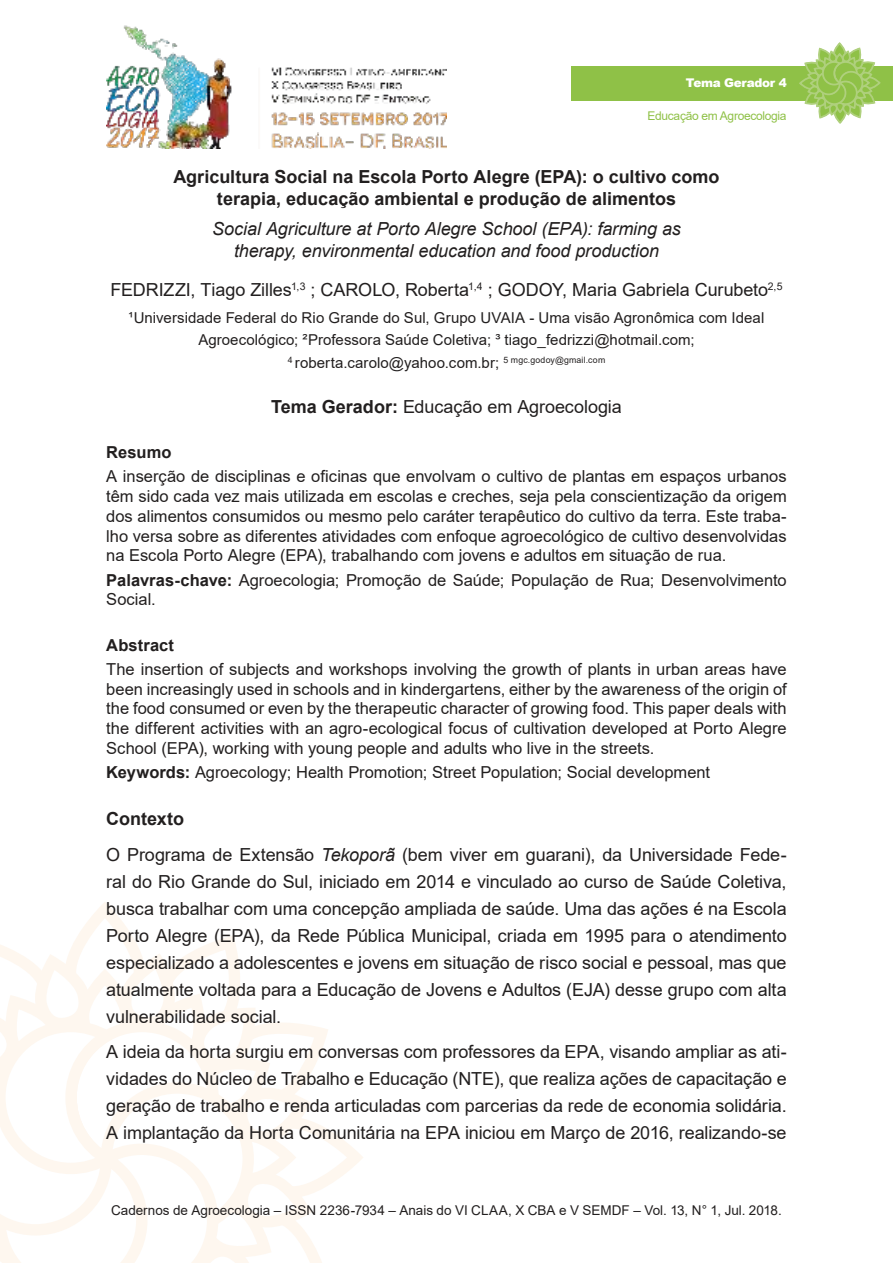
<style>
.page{position:relative;width:893px;height:1263px;background:#fff}
.page>*{position:absolute;margin:0;border:0;box-sizing:border-box;transform-origin:0 0}
.t1{font:18px/27px "Arial";letter-spacing:-.005em;color:#221f1f;text-align:justify}
.t2{font:700 18px/21.6px "Arial";color:#221f1f;text-align:center}
.t3{font:italic 18px/21.6px "Arial";letter-spacing:-.005em;color:#221f1f;text-align:center}
.t4{font:16.5px/19.8px "Arial";color:#221f1f;text-align:justify}
.t5{font:700 16.5px "Arial";letter-spacing:.005em;color:#221f1f}
.t6{font:15px/22.5px "Arial";letter-spacing:.005em;color:#221f1f;text-align:center}
.t7{font:13.5px "Arial";color:#221f1f}
.t8{font:12px "Arial";letter-spacing:-.025em;color:#8fc147}
.t9{font:900 12px "Arial";letter-spacing:-.025em;color:#fff}
.s1{font-weight:700}
.s2{font-style:italic}
</style>
<div class="page">
<img style="left:106px;top:25px;width:340px;height:124px">
<svg style="left:0;top:910px;width:363px;height:353px"></svg>
<div style="left:571px;top:66px;width:322px;height:34px;background:#8fc147"></div>
<svg style="left:798px;top:43px;width:83px;height:81px"></svg>
<p class="t9" style="left:686px;top:76px;width:102px">Tema Gerador 4</p>
<p class="t8" style="left:647px;top:112px;width:141px">Educação em Agroecologia</p>
<p class="t2" style="left:173px;top:168px;width:547px">Agricultura Social na Escola Porto Alegre (EPA): o cultivo como terapia, educação ambiental e produção de alimentos</p>
<p class="t3" style="left:212px;top:219px;width:470px">Social Agriculture at Porto Alegre School (EPA): farming as therapy, environmental education and food production</p>
<p class="t1" style="left:110px;top:278px;width:674px">FEDRIZZI, Tiago Zilles<sup>1,3</sup> ; CAROLO, Roberta<sup>1,4</sup> ; GODOY, Maria Gabriela Curubeto<sup>2,5</sup></p>
<p class="t6" style="left:129px;top:308px;width:637px">¹Universidade Federal do Rio Grande do Sul, Grupo UVAIA - Uma visão Agronômica com Ideal<br>Agroecológico; ²Professora Saúde Coletiva; ³ tiago_fedrizzi@hotmail.com;<br><sup>4</sup> roberta.carolo@yahoo.com.br; <sup>5</sup> <sup>mgc.godoy@gmail.com</sup></p>
<p class="t1" style="left:271px;top:395px;width:352px"><span class="s1">Tema Gerador:</span> Educação em Agroecologia</p>
<p class="t5" style="left:106px;top:446px;width:67px">Resumo</p>
<p class="t4" style="left:106px;top:468px;width:682px">A inserção de disciplinas e oficinas que envolvam o cultivo de plantas em espaços urbanos têm sido cada vez mais utilizada em escolas e creches, seja pela conscientização da origem dos alimentos consumidos ou mesmo pelo caráter terapêutico do cultivo da terra. Este traba&shy;lho versa sobre as diferentes atividades com enfoque agroecológico de cultivo desenvolvidas na Escola Porto Alegre (EPA), trabalhando com jovens e adultos em situação de rua.</p>
<p class="t4" style="left:106px;top:571px;width:682px"><span class="s1">Palavras-chave:</span> Agroecologia; Promoção de Saúde; População de Rua; Desenvolvimento<br>Social.</p>
<p class="t5" style="left:106px;top:639px;width:69px">Abstract</p>
<p class="t4" style="left:106px;top:660px;width:682px">The insertion of subjects and workshops involving the growth of plants in urban areas have been increasingly used in schools and in kindergartens, either by the awareness of the origin of the food consumed or even by the therapeutic character of growing food. This paper deals with the different activities with an agro-ecological focus of cultivation developed at Porto Alegre School (EPA), working with young people and adults who live in the streets.</p>
<p class="t4" style="left:106px;top:764px;width:605px"><span class="s1">Keywords:</span> Agroecology; Health Promotion; Street Population; Social development</p>
<p class="t1" style="left:106px;top:803px;width:682px;line-height:35.5px"><span class="s1">Contexto<br></span>O Programa de Extensão <span class="s2">Tekoporã</span> (bem viver em guarani), da Universidade Fede-</p>
<p class="t1" style="left:106px;top:869px;width:682px">ral do Rio Grande do Sul, iniciado em 2014 e vinculado ao curso de Saúde Coletiva, busca trabalhar com uma concepção ampliada de saúde. Uma das ações é na Escola Porto Alegre (EPA), da Rede Pública Municipal, criada em 1995 para o atendimento especializado a adolescentes e jovens em situação de risco social e pessoal, mas que atualmente voltada para a Educação de Jovens e Adultos (EJA) desse grupo com alta vulnerabilidade social.</p>
<p class="t1" style="left:106px;top:1040px;width:682px">A ideia da horta surgiu em conversas com professores da EPA, visando ampliar as ati&shy;vidades do Núcleo de Trabalho e Educação (NTE), que realiza ações de capacitação e geração de trabalho e renda articuladas com parcerias da rede de economia solidária.<br>A implantação da Horta Comunitária na EPA iniciou em Março de 2016, realizando-se</p>
<p class="t7" style="left:111px;top:1205px;width:672px">Cadernos de Agroecologia – ISSN 2236-7934 – Anais do VI CLAA, X CBA e V SEMDF – Vol. 13, N° 1, Jul. 2018.</p>
</div>
